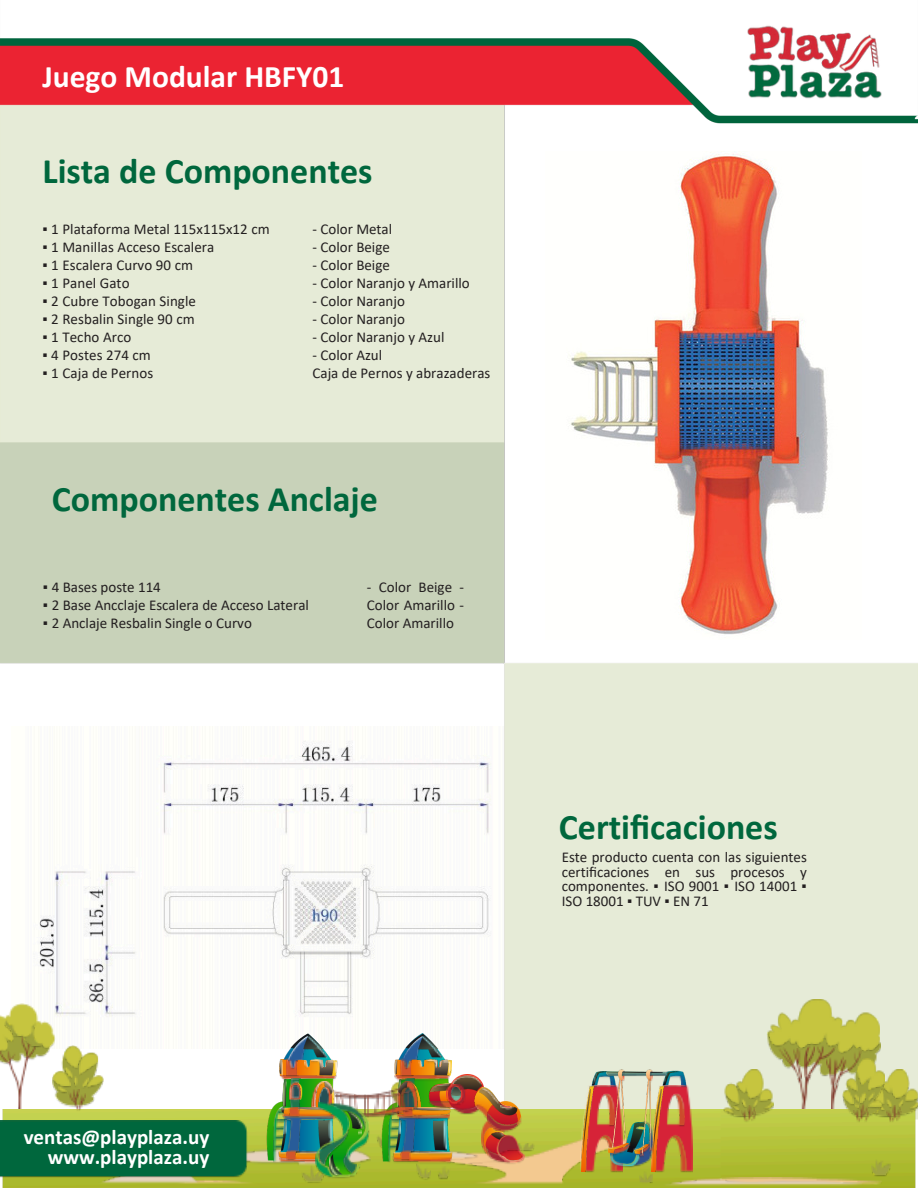
<style>
.page{position:relative;width:918px;height:1188px;background:#fff}
.page>*{position:absolute;margin:0;border:0;box-sizing:border-box;transform-origin:0 0}
.t1{font:700 36px "Calibri";color:#00673d}
.t2{font:700 31.5px "Calibri";color:#fff}
.t3{font:700 21px/20.2px "Calibri";color:#fff;text-align:right}
.t4{font:15px/18px "Calibri";color:#231f20;text-align:justify}
</style>
<div class="page">
<img style="left:0;top:38px;width:918px;height:1071px">
<img style="left:731px;top:25px;width:167px;height:76px">
<img style="left:766px;top:999px;width:114px;height:78px">
<img style="left:778px;top:1054px;width:15px;height:26px">
<img style="left:793px;top:1054px;width:8px;height:26px">
<img style="left:814px;top:1054px;width:21px;height:24px">
<img style="left:798px;top:1076px;width:13px;height:33px">
<img style="left:804px;top:1054px;width:10px;height:24px">
<img style="left:827px;top:1056px;width:16px;height:32px">
<img style="left:836px;top:1054px;width:25px;height:32px">
<img style="left:831px;top:1083px;width:8px;height:26px">
<img style="left:768px;top:999px;width:111px;height:55px">
<img style="left:36px;top:1053px;width:15px;height:12px">
<img style="left:0;top:1053px;width:36px;height:56px">
<img style="left:0;top:1004px;width:55px;height:49px">
<img style="left:24px;top:1022px;width:19px;height:25px">
<img style="left:4px;top:1018px;width:14px;height:20px">
<img style="left:2px;top:1109px;width:916px;height:79px">
<img style="left:666px;top:1178px;width:216px;height:7px">
<img style="left:171px;top:1179px;width:90px;height:6px">
<img style="left:460px;top:1138px;width:194px;height:47px">
<img style="left:302px;top:1168px;width:22px;height:16px">
<img style="left:415px;top:1179px;width:15px;height:1px">
<img style="left:872px;top:1160px;width:19px;height:16px">
<svg style="left:639px;top:1171px;width:13px;height:13px"></svg>
<img style="left:530px;top:1143px;width:4px;height:9px">
<img style="left:875px;top:1115px;width:43px;height:3px">
<svg style="left:886px;top:1115px;width:15px;height:7px"></svg>
<img style="left:885px;top:1070px;width:33px;height:45px">
<img style="left:723px;top:1115px;width:51px;height:3px">
<svg style="left:741px;top:1115px;width:15px;height:7px"></svg>
<img style="left:723px;top:1070px;width:51px;height:45px">
<img style="left:53px;top:1045px;width:50px;height:62px">
<img style="left:69px;top:1089px;width:10px;height:23px">
<img style="left:80px;top:1094px;width:5px;height:16px">
<img style="left:63px;top:1045px;width:19px;height:24px">
<img style="left:64px;top:1066px;width:9px;height:14px">
<img style="left:53px;top:1071px;width:18px;height:17px">
<svg style="left:58px;top:1086px;width:8px;height:8px"></svg>
<svg style="left:73px;top:1077px;width:14px;height:12px"></svg>
<img style="left:87px;top:1076px;width:17px;height:13px">
<img style="left:80px;top:1053px;width:18px;height:24px">
<img style="left:843px;top:1059px;width:42px;height:58px">
<img style="left:856px;top:1059px;width:29px;height:33px">
<img style="left:847px;top:1079px;width:11px;height:14px">
<img style="left:843px;top:1089px;width:10px;height:17px">
<img style="left:875px;top:1099px;width:7px;height:9px">
<svg style="left:854px;top:1092px;width:21px;height:30px"></svg>
<img style="left:21px;top:1178px;width:179px;height:6px">
<img style="left:248px;top:1149px;width:12px;height:17px">
<img style="left:461px;top:1151px;width:16px;height:10px">
<img style="left:663px;top:1179px;width:204px;height:8px">
<img style="left:592px;top:1071px;width:1px;height:15px">
<img style="left:593px;top:1071px;width:6px;height:15px">
<img style="left:593px;top:1072px;width:5px;height:14px">
<img style="left:585px;top:1167px;width:37px;height:6px">
<img style="left:602px;top:1171px;width:14px;height:2px">
<img style="left:580px;top:1086px;width:36px;height:85px">
<img style="left:583px;top:1088px;width:8px;height:68px">
<img style="left:605px;top:1096px;width:29px;height:39px">
<img style="left:599px;top:1064px;width:95px;height:32px">
<img style="left:680px;top:1074px;width:6px;height:12px">
<img style="left:663px;top:1071px;width:17px;height:15px">
<img style="left:663px;top:1072px;width:6px;height:14px">
<img style="left:656px;top:1086px;width:37px;height:87px">
<img style="left:672px;top:1171px;width:15px;height:2px">
<img style="left:651px;top:1086px;width:36px;height:85px">
<img style="left:659px;top:1088px;width:2px;height:68px">
<svg style="left:619px;top:1070px;width:7px;height:13px"></svg>
<img style="left:641px;top:1162px;width:13px;height:5px">
<img style="left:613px;top:1122px;width:37px;height:42px">
<img style="left:611px;top:1160px;width:30px;height:7px">
<img style="left:627px;top:1122px;width:7px;height:13px">
<img style="left:601px;top:1135px;width:33px;height:25px">
<img style="left:608px;top:1143px;width:19px;height:10px">
<svg style="left:608px;top:1148px;width:7px;height:8px"></svg>
<img style="left:627px;top:1137px;width:7px;height:24px">
<img style="left:634px;top:1071px;width:25px;height:91px">
<svg style="left:633px;top:1144px;width:20px;height:14px"></svg>
<img style="left:374px;top:1052px;width:86px;height:116px">
<img style="left:398px;top:1026px;width:57px;height:33px">
<img style="left:387px;top:1053px;width:22px;height:35px">
<img style="left:422px;top:1035px;width:21px;height:24px">
<img style="left:477px;top:1123px;width:4px;height:38px">
<img style="left:481px;top:1094px;width:49px;height:74px">
<img style="left:496px;top:1134px;width:29px;height:30px">
<img style="left:498px;top:1135px;width:21px;height:20px">
<img style="left:461px;top:1069px;width:63px;height:54px">
<svg style="left:501px;top:1106px;width:21px;height:20px"></svg>
<img style="left:482px;top:1088px;width:18px;height:19px">
<img style="left:461px;top:1076px;width:21px;height:13px">
<svg style="left:492px;top:1132px;width:12px;height:7px"></svg>
<img style="left:461px;top:1084px;width:6px;height:22px">
<img style="left:388px;top:1059px;width:73px;height:120px">
<img style="left:387px;top:1100px;width:5px;height:7px">
<img style="left:375px;top:1100px;width:3px;height:7px">
<img style="left:350px;top:1100px;width:7px;height:2px">
<img style="left:372px;top:1107px;width:47px;height:10px">
<img style="left:344px;top:1088px;width:75px;height:12px">
<img style="left:405px;top:1090px;width:3px;height:23px">
<img style="left:393px;top:1094px;width:3px;height:22px">
<img style="left:381px;top:1095px;width:3px;height:22px">
<img style="left:344px;top:1092px;width:2px;height:10px">
<img style="left:260px;top:1095px;width:85px;height:73px">
<img style="left:279px;top:1161px;width:36px;height:3px">
<img style="left:273px;top:1026px;width:11px;height:27px">
<img style="left:284px;top:1026px;width:57px;height:27px">
<img style="left:273px;top:1053px;width:71px;height:108px">
<img style="left:307px;top:1035px;width:22px;height:26px">
<img style="left:328px;top:1061px;width:8px;height:14px">
<svg style="left:305px;top:1059px;width:23px;height:11px"></svg>
<img style="left:279px;top:1061px;width:3px;height:16px">
<img style="left:302px;top:1107px;width:15px;height:5px">
<img style="left:316px;top:1081px;width:18px;height:24px">
<img style="left:302px;top:1151px;width:13px;height:4px">
<img style="left:274px;top:1079px;width:28px;height:84px">
<img style="left:284px;top:1120px;width:3px;height:15px">
<img style="left:317px;top:1103px;width:55px;height:80px">
<img style="left:316px;top:1110px;width:2px;height:39px">
<img style="left:357px;top:1106px;width:12px;height:59px">
<img style="left:333px;top:1164px;width:27px;height:15px">
<img style="left:348px;top:1102px;width:18px;height:26px">
<img style="left:343px;top:1161px;width:14px;height:15px">
<img style="left:318px;top:1102px;width:30px;height:28px">
<img style="left:315px;top:1149px;width:18px;height:30px">
<img style="left:348px;top:1128px;width:21px;height:33px">
<img style="left:318px;top:1130px;width:30px;height:37px">
<img style="left:346px;top:1112px;width:16px;height:17px">
<img style="left:350px;top:1113px;width:13px;height:18px">
<img style="left:330px;top:1155px;width:9px;height:21px">
<svg style="left:334px;top:1166px;width:6px;height:7px"></svg>
<svg style="left:359px;top:1131px;width:3px;height:6px"></svg>
<img style="left:284px;top:1080px;width:3px;height:28px">
<div style="left:0;top:1120px;width:248px;height:58px;background:#00673d"></div>
<img style="left:546px;top:151px;width:316px;height:488px">
<p class="t2" style="left:42px;top:63px;width:304px">Juego Modular HBFY01</p>
<p class="t1" style="left:42px;top:156px;width:332px">Lista de Componentes</p>
<p class="t4" style="left:43px;top:221px;width:229px">▪ 1 Plataforma Metal 115x115x12 cm</p>
<p class="t4" style="left:43px;top:239px;width:173px">▪ 1 Manillas Acceso Escalera</p>
<p class="t4" style="left:43px;top:257px;width:152px">▪ 1 Escalera Curvo 90 cm</p>
<p class="t4" style="left:43px;top:275px;width:89px">▪ 1 Panel Gato</p>
<p class="t4" style="left:43px;top:293px;width:155px">▪ 2 Cubre Tobogan Single</p>
<p class="t4" style="left:43px;top:311px;width:154px">▪ 2 Resbalin Single 90 cm</p>
<p class="t4" style="left:43px;top:329px;width:90px">▪ 1 Techo Arco</p>
<p class="t4" style="left:43px;top:347px;width:110px">▪ 4 Postes 274 cm</p>
<p class="t4" style="left:43px;top:365px;width:112px">▪ 1 Caja de Pernos</p>
<p class="t4" style="left:313px;top:221px;width:81px">- Color Metal</p>
<p class="t4" style="left:313px;top:239px;width:79px">- Color Beige</p>
<p class="t4" style="left:313px;top:257px;width:79px">- Color Beige</p>
<p class="t4" style="left:313px;top:275px;width:159px">- Color Naranjo y Amarillo</p>
<p class="t4" style="left:313px;top:293px;width:94px">- Color Naranjo</p>
<p class="t4" style="left:313px;top:311px;width:94px">- Color Naranjo</p>
<p class="t4" style="left:313px;top:329px;width:133px">- Color Naranjo y Azul</p>
<p class="t4" style="left:313px;top:347px;width:179px">- Color Azul<br>Caja de Pernos y abrazaderas</p>
<p class="t1" style="left:52px;top:484px;width:327px">Componentes Anclaje</p>
<p class="t4" style="left:43px;top:579px;width:119px">▪ 4 Bases poste 114</p>
<p class="t4" style="left:43px;top:597px;width:267px">▪ 2 Base Ancclaje Escalera de Acceso Lateral</p>
<p class="t4" style="left:43px;top:615px;width:210px">▪ 2 Anclaje Resbalin Single o Curvo</p>
<p class="t4" style="left:367px;top:579px;width:99px">- Color Beige - Color Amarillo - Color Amarillo</p>
<p class="t1" style="left:559px;top:812px;width:220px">Certificaciones</p>
<p class="t4" style="left:562px;top:851px;width:247px;line-height:14.7px">Este producto cuenta con las siguientes certificaciones en sus procesos y componentes. ▪ ISO 9001 ▪ ISO 14001 ▪ ISO 18001 ▪ TUV ▪ EN 71</p>
<p class="t3" style="left:24px;top:1129px;width:187px">ventas@playplaza.uy www.playplaza.uy</p>
</div>
